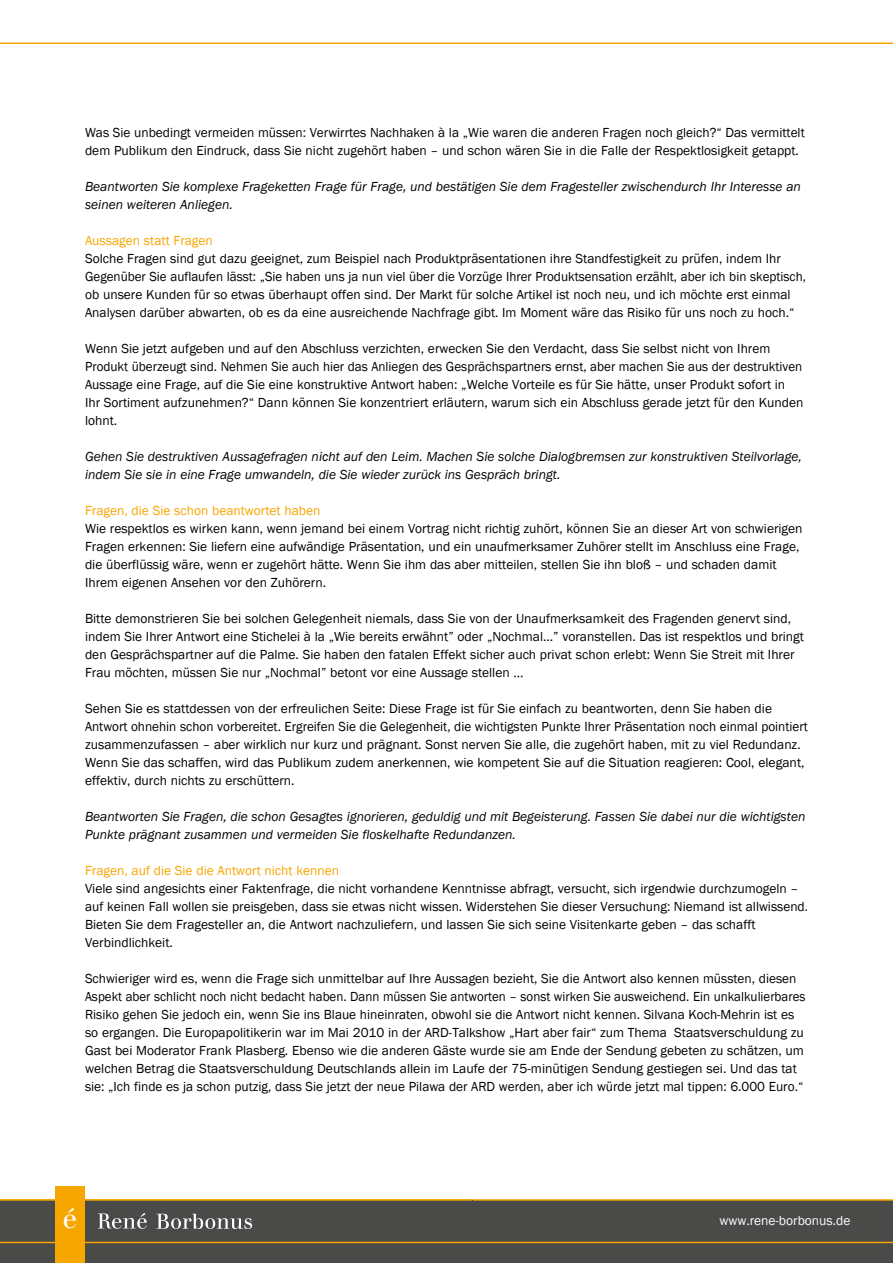
<style>
.page{position:relative;width:893px;height:1263px;background:#fff}
.page>*{position:absolute;margin:0;border:0;box-sizing:border-box;transform-origin:0 0}
.t1{font:27px "Walbaum";color:#fff}
.t2{font:13.5px/18px "Franklin Gothic";color:#000}
.t3{font:italic 13.5px/18px "Franklin Gothic";color:#000}
.t4{font:13.5px "Franklin Gothic";color:#f7a600}
.t5{font:13.5px "Franklin Gothic";color:#fff}
</style>
<div class="page">
<hr style="left:0;top:43px;width:893px;height:1px;background:#f7a600">
<div style="left:0;top:1200px;width:893px;height:63px;background:#4a4a49"></div>
<hr style="left:0;top:1199px;width:893px;height:2px;background:#f7a600">
<div style="left:55px;top:1186px;width:30px;height:77px;background:#f7a600"></div>
<svg style="left:98px;top:1213px;width:49px;height:16px"></svg>
<svg style="left:156px;top:1214px;width:96px;height:15px"></svg>
<hr style="left:0;top:1242px;width:893px;height:1px;background:#f7a600">
<p class="t2" style="left:85px;top:124px;width:721px">Was Sie unbedingt vermeiden müssen: Verwirrtes Nachhaken à la „Wie waren die anderen Fragen noch gleich?“ Das vermittelt dem Publikum den Eindruck, dass Sie nicht zugehört haben – und schon wären Sie in die Falle der Respektlosigkeit getappt.</p>
<p class="t3" style="left:85px;top:178px;width:717px">Beantworten Sie komplexe Frageketten Frage für Frage, und bestätigen Sie dem Fragesteller zwischendurch Ihr Interesse an seinen weiteren Anliegen.</p>
<p class="t4" style="left:85px;top:232px;width:129px">Aussagen statt Fragen</p>
<p class="t2" style="left:85px;top:250px;width:722px">Solche Fragen sind gut dazu geeignet, zum Beispiel nach Produktpräsentationen ihre Standfestigkeit zu prüfen, indem Ihr Gegenüber Sie auflaufen lässt: „Sie haben uns ja nun viel über die Vorzüge Ihrer Produktsensation erzählt, aber ich bin skeptisch, ob unsere Kunden für so etwas überhaupt offen sind. Der Markt für solche Artikel ist noch neu, und ich möchte erst einmal Analysen darüber abwarten, ob es da eine ausreichende Nachfrage gibt. Im Moment wäre das Risiko für uns noch zu hoch.“</p>
<p class="t2" style="left:85px;top:340px;width:720px">Wenn Sie jetzt aufgeben und auf den Abschluss verzichten, erwecken Sie den Verdacht, dass Sie selbst nicht von Ihrem Produkt überzeugt sind. Nehmen Sie auch hier das Anliegen des Gesprächspartners ernst, aber machen Sie aus der destruktiven Aussage eine Frage, auf die Sie eine konstruktive Antwort haben: „Welche Vorteile es für Sie hätte, unser Produkt sofort in Ihr Sortiment aufzunehmen?“ Dann können Sie konzentriert erläutern, warum sich ein Abschluss gerade jetzt für den Kunden lohnt.</p>
<p class="t3" style="left:85px;top:448px;width:718px">Gehen Sie destruktiven Aussagefragen nicht auf den Leim. Machen Sie solche Dialogbremsen zur konstruktiven Steilvorlage, indem Sie sie in eine Frage umwandeln, die Sie wieder zurück ins Gespräch bringt.</p>
<p class="t4" style="left:85px;top:502px;width:237px">Fragen, die Sie schon beantwortet haben</p>
<p class="t2" style="left:85px;top:520px;width:719px">Wie respektlos es wirken kann, wenn jemand bei einem Vortrag nicht richtig zuhört, können Sie an dieser Art von schwierigen Fragen erkennen: Sie liefern eine aufwändige Präsentation, und ein unaufmerksamer Zuhörer stellt im Anschluss eine Frage, die überflüssig wäre, wenn er zugehört hätte. Wenn Sie ihm das aber mitteilen, stellen Sie ihn bloß – und schaden damit Ihrem eigenen Ansehen vor den Zuhörern.</p>
<p class="t2" style="left:85px;top:610px;width:720px">Bitte demonstrieren Sie bei solchen Gelegenheit niemals, dass Sie von der Unaufmerksamkeit des Fragenden genervt sind, indem Sie Ihrer Antwort eine Stichelei à la „Wie bereits erwähnt” oder „Nochmal...” voranstellen. Das ist respektlos und bringt den Gesprächspartner auf die Palme. Sie haben den fatalen Effekt sicher auch privat schon erlebt: Wenn Sie Streit mit Ihrer Frau möchten, müssen Sie nur „Nochmal” betont vor eine Aussage stellen …</p>
<p class="t2" style="left:85px;top:700px;width:724px">Sehen Sie es stattdessen von der erfreulichen Seite: Diese Frage ist für Sie einfach zu beantworten, denn Sie haben die Antwort ohnehin schon vorbereitet. Ergreifen Sie die Gelegenheit, die wichtigsten Punkte Ihrer Präsentation noch einmal pointiert zusammenzufassen – aber wirklich nur kurz und prägnant. Sonst nerven Sie alle, die zugehört haben, mit zu viel Redundanz.<br>Wenn Sie das schaffen, wird das Publikum zudem anerkennen, wie kompetent Sie auf die Situation reagieren: Cool, elegant, effektiv, durch nichts zu erschüttern.</p>
<p class="t3" style="left:85px;top:808px;width:722px">Beantworten Sie Fragen, die schon Gesagtes ignorieren, geduldig und mit Begeisterung. Fassen Sie dabei nur die wichtigsten<br>Punkte prägnant zusammen und vermeiden Sie floskelhafte Redundanzen.</p>
<p class="t4" style="left:85px;top:862px;width:256px">Fragen, auf die Sie die Antwort nicht kennen</p>
<p class="t2" style="left:85px;top:880px;width:724px">Viele sind angesichts einer Faktenfrage, die nicht vorhandene Kenntnisse abfragt, versucht, sich irgendwie durchzumogeln – auf keinen Fall wollen sie preisgeben, dass sie etwas nicht wissen. Widerstehen Sie dieser Versuchung: Niemand ist allwissend.<br>Bieten Sie dem Fragesteller an, die Antwort nachzuliefern, und lassen Sie sich seine Visitenkarte geben – das schafft Verbindlichkeit.</p>
<p class="t2" style="left:85px;top:970px;width:722px">Schwieriger wird es, wenn die Frage sich unmittelbar auf Ihre Aussagen bezieht, Sie die Antwort also kennen müssten, diesen Aspekt aber schlicht noch nicht bedacht haben. Dann müssen Sie antworten – sonst wirken Sie ausweichend. Ein unkalkulierbares Risiko gehen Sie jedoch ein, wenn Sie ins Blaue hineinraten, obwohl sie die Antwort nicht kennen. Silvana Koch-Mehrin ist es so ergangen. Die Europapolitikerin war im Mai 2010 in der ARD-Talkshow „Hart aber fair“ zum Thema Staatsverschuldung zu Gast bei Moderator Frank Plasberg. Ebenso wie die anderen Gäste wurde sie am Ende der Sendung gebeten zu schätzen, um welchen Betrag die Staatsverschuldung Deutschlands allein im Laufe der 75-minütigen Sendung gestiegen sei. Und das tat sie: „Ich finde es ja schon putzig, dass Sie jetzt der neue Pilawa der ARD werden, aber ich würde jetzt mal tippen: 6.000 Euro.“</p>
<h1 class="t1" style="left:63px;top:1202px;width:17px">é</h1>
<p class="t5" style="left:719px;top:1212px;width:133px">www.rene-borbonus.de</p>
</div>
